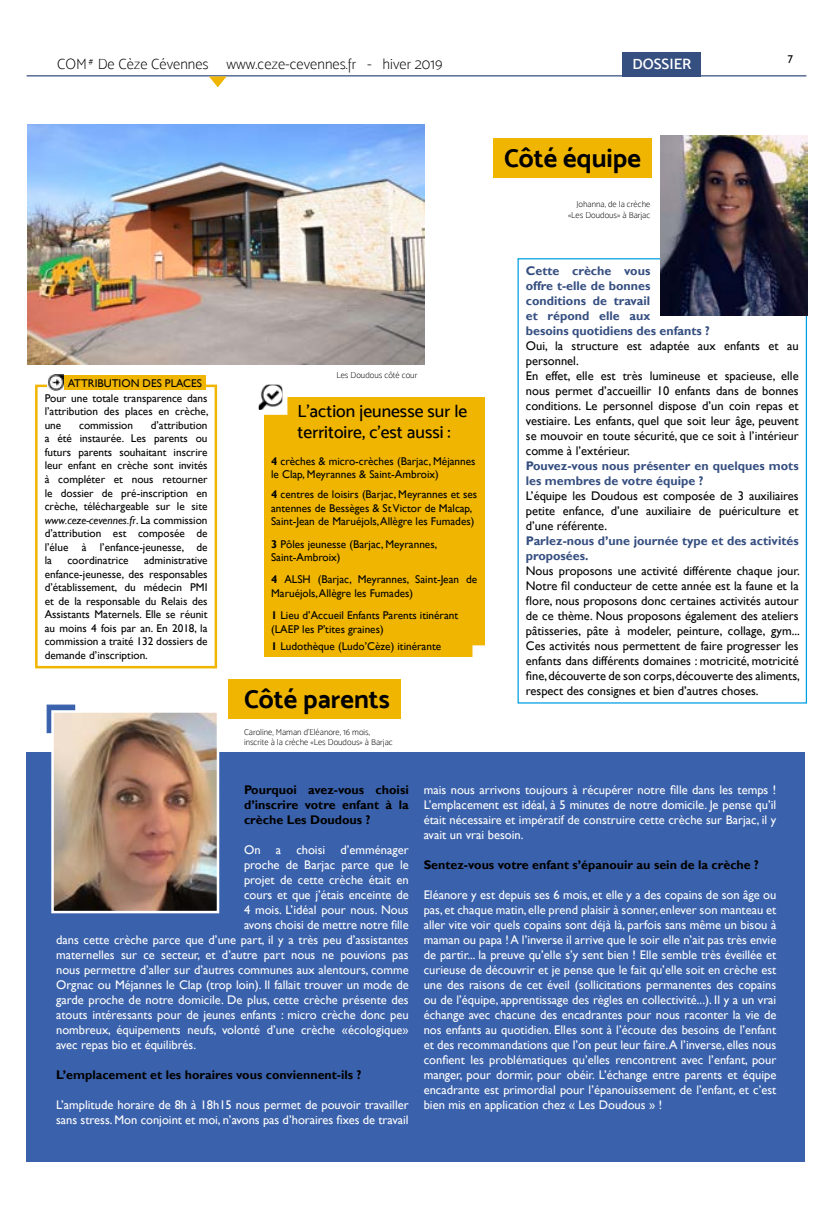
<style>
.page{position:relative;width:833px;height:1205px;background:#fff}
.page>*{position:absolute;margin:0;border:0;box-sizing:border-box;transform-origin:0 0}
.t1{font:26.25px "Mosk Bold 700";color:#000}
.t2{font:17.5px/21px "Mosk Medium 500";color:#000}
.t3{font:15px "Mosk Thin 100";color:#000}
.t4{font:15px "Mosk Semi Bold 600";color:#fff}
.t5{font:12.5px/15px "Gill Sans";color:#fff;text-align:justify}
.t6{font:12.5px/15px "Gill Sans";color:#010202;text-align:justify}
.t7{font:700 12.5px/15px "Gill Sans";color:#364f81}
.t8{font:700 12.5px/15px "Gill Sans";color:#000;text-align:justify}
.t9{font:11.25px/13.5px "Gill Sans";color:#010202}
.t10{font:10px "Minion Pro";color:#000}
.t11{font:8.75px/10.5px "Mosk Thin 100";color:#010202;text-align:right}
.s1{font-style:italic}
.s2{font-weight:700}
</style>
<div class="page">
<hr style="left:27px;top:75px;width:779px;height:1px;background:#364f81">
<div style="left:622px;top:52px;width:79px;height:24px;background:#364f81"></div>
<svg style="left:208px;top:75px;width:20px;height:13px"></svg>
<img style="left:661px;top:135px;width:146px;height:180px">
<div style="left:47px;top:704px;width:28px;height:29px;background:#3a61ab;border:1px solid #3a61ab"></div>
<div style="left:27px;top:752px;width:778px;height:409px;background:#3a61ab"></div>
<img style="left:54px;top:713px;width:162px;height:197px">
<div style="left:51px;top:710px;width:168px;height:203px;border:2px solid #fff"></div>
<div style="left:228px;top:679px;width:173px;height:40px;background:#f0b500"></div>
<div style="left:493px;top:138px;width:158px;height:40px;background:#f0b500"></div>
<img style="left:27px;top:124px;width:397px;height:240px">
<div style="left:35px;top:385px;width:182px;height:283px;border:2px solid #f0b500"></div>
<img style="left:48px;top:375px;width:16px;height:15px">
<div style="left:64px;top:375px;width:141px;height:15px;background:#f0b500"></div>
<div style="left:264px;top:397px;width:220px;height:260px;background:#f0b500"></div>
<img style="left:260px;top:385px;width:21px;height:24px">
<div style="left:254px;top:379px;width:33px;height:36px;border:5px solid #fff"></div>
<div style="left:472px;top:645px;width:24px;height:24px;background:#fff"></div>
<p class="t10" style="left:89px;top:55px;width:6px">#</p>
<p class="t4" style="left:632px;top:55px;width:60px">DOSSIER</p>
<p class="t9" style="left:787px;top:52px;width:7px">7</p>
<p class="t3" style="left:57px;top:55px;width:387px">COM De Cèze Cévennes www.ceze-cevennes.fr - hiver 2019</p>
<h1 class="t1" style="left:504px;top:142px;width:138px">Côté équipe</h1>
<p class="t9" style="left:68px;top:376px;width:136px">ATTRIBUTION DES PLACES</p>
<p class="t9" style="left:45px;top:392px;width:165px;text-align:justify">Pour une totale transparence dans l’attribution des places en crèche, une</p>
<p class="t9" style="left:45px;top:419px;width:164px;text-align:justify;text-indent:106px">d’attribution a été instaurée. Les parents ou futurs parents souhaitant inscrire leur enfant en crèche sont invités à compléter et nous retourner le dossier de pré-inscription en crèche, téléchargeable sur le site <span class="s1">www.ceze-cevennes.fr</span>. La commission d’attribution est composée de l’élue à l’enfance-jeunesse, de la</p>
<p class="t9" style="left:79px;top:419px;width:55px">commission</p>
<p class="t9" style="left:45px;top:554px;width:164px;text-align:justify;text-indent:99px">administrative enfance-jeunesse, des responsables d’établissement, du médecin PMI et de la responsable du Relais des Assistants Maternels. Elle se réunit au moins 4 fois par an. En 2018, la commission a traité 132 dossiers de demande d’inscription.</p>
<p class="t9" style="left:67px;top:554px;width:63px">coordinatrice</p>
<p class="t11" style="left:336px;top:369px;width:82px">Les Doudous côté cour</p>
<h2 class="t2" style="left:297px;top:400px;width:171px">L’action jeunesse sur le territoire, c’est aussi :</h2>
<p class="t9" style="left:271px;top:454px;width:206px"><span class="s2">4</span> crèches &amp; micro-crèches (Barjac, Méjannes le Clap, Meyrannes &amp; Saint-Ambroix)</p>
<p class="t9" style="left:271px;top:488px;width:208px"><span class="s2">4</span> centres de loisirs (Barjac, Meyrannes et ses antennes de Bessèges &amp; St Victor de Malcap,<br>Saint-Jean de Maruéjols, Allègre les Fumades)</p>
<p class="t9" style="left:271px;top:537px;width:167px"><span class="s2">3</span> Pôles jeunesse (Barjac, Meyrannes,<br>Saint-Ambroix)</p>
<p class="t9" style="left:271px;top:573px;width:208px"><span class="s2">4</span> ALSH (Barjac, Meyrannes, Saint-Jean de<br>Maruéjols, Allègre les Fumades)</p>
<p class="t9" style="left:271px;top:609px;width:189px"><span class="s2">1</span> Lieu d’Accueil Enfants Parents itinérant (LAEP les P’tites graines)</p>
<p class="t9" style="left:271px;top:640px;width:172px"><span class="s2">1</span> Ludothèque (Ludo’Cèze) itinérante</p>
<h1 class="t1" style="left:244px;top:683px;width:147px">Côté parents</h1>
<p class="t11" style="left:568px;top:199px;width:84px">Johanna, de la crèche «Les Doudous» à Barjac</p>
<p class="t7" style="left:526px;top:264px;width:186px">Cette crèche vous<br>offre t-elle de bonnes conditions de travail<br>et répond elle aux<br>besoins quotidiens des enfants ?</p>
<p class="t6" style="left:526px;top:339px;width:274px;text-align:left">Oui, la structure est adaptée aux enfants et au personnel.<br>En effet, elle est très lumineuse et spacieuse, elle nous permet d’accueillir 10 enfants dans de bonnes conditions. Le personnel dispose d’un coin repas et vestiaire. Les enfants, quel que soit leur âge, peuvent se mouvoir en toute sécurité, que ce soit à l’intérieur comme à l’extérieur.</p>
<p class="t7" style="left:526px;top:459px;width:274px">Pouvez-vous nous présenter en quelques mots les membres de votre équipe ?</p>
<p class="t6" style="left:526px;top:489px;width:274px">L’équipe les Doudous est composée de 3 auxiliaires petite enfance, d’une auxiliaire de puériculture et d’une référente.</p>
<p class="t7" style="left:526px;top:534px;width:274px">Parlez-nous d’une journée type et des activités proposées.</p>
<p class="t6" style="left:526px;top:564px;width:275px">Nous proposons une activité différente chaque jour.<br>Notre fil conducteur de cette année est la faune et la flore, nous proposons donc certaines activités autour de ce thème. Nous proposons également des ateliers pâtisseries, pâte à modeler, peinture, collage, gym...<br>Ces activités nous permettent de faire progresser les enfants dans différents domaines : motricité, motricité fine, découverte de son corps, découverte des aliments, respect des consignes et bien d’autres choses.</p>
<p class="t11" style="left:244px;top:726px;width:150px;text-align:left">Caroline, Maman d’Eléanore, 16 mois, inscrite à la crèche «Les Doudous» à Barjac</p>
<p class="t8" style="left:244px;top:782px;width:166px">Pourquoi avez-vous choisi d’inscrire votre enfant à la crèche Les Doudous ?</p>
<p class="t5" style="left:244px;top:842px;width:166px">On a choisi d’emménager</p>
<p class="t5" style="left:244px;top:857px;width:166px">proche de Barjac parce que le</p>
<p class="t5" style="left:244px;top:872px;width:166px">projet de cette crèche était en</p>
<p class="t5" style="left:244px;top:887px;width:166px">cours et que j’étais enceinte de</p>
<p class="t5" style="left:244px;top:902px;width:166px">4 mois. L’idéal pour nous. Nous</p>
<p class="t5" style="left:244px;top:917px;width:166px">avons choisi de mettre notre fille</p>
<p class="t5" style="left:56px;top:932px;width:354px">dans cette crèche parce que d’une part, il y a très peu d’assistantes</p>
<p class="t5" style="left:56px;top:947px;width:354px">maternelles sur ce secteur, et d’autre part nous ne pouvions pas</p>
<p class="t5" style="left:56px;top:962px;width:354px">nous permettre d’aller sur d’autres communes aux alentours, comme</p>
<p class="t5" style="left:56px;top:977px;width:354px">Orgnac ou Méjannes le Clap (trop loin). Il fallait trouver un mode de</p>
<p class="t5" style="left:56px;top:992px;width:354px">garde proche de notre domicile. De plus, cette crèche présente des</p>
<p class="t5" style="left:56px;top:1007px;width:354px">atouts intéressants pour de jeunes enfants : micro crèche donc peu</p>
<p class="t5" style="left:56px;top:1022px;width:354px">nombreux, équipements neufs, volonté d’une crèche «écologique»</p>
<p class="t5" style="left:56px;top:1037px;width:142px">avec repas bio et équilibrés.</p>
<p class="t8" style="left:56px;top:1067px;width:307px">L’emplacement et les horaires vous conviennent-ils ?</p>
<p class="t5" style="left:56px;top:1097px;width:354px">L’amplitude horaire de 8h à 18h15 nous permet de pouvoir travailler sans stress. Mon conjoint et moi, n’avons pas d’horaires fixes de travail</p>
<p class="t5" style="left:424px;top:782px;width:354px">mais nous arrivons toujours à récupérer notre fille dans les temps !<br>L’emplacement est idéal, à 5 minutes de notre domicile. Je pense qu’il était nécessaire et impératif de construire cette crèche sur Barjac, il y avait un vrai besoin.</p>
<p class="t8" style="left:424px;top:857px;width:337px">Sentez-vous votre enfant s’épanouir au sein de la crèche ?</p>
<p class="t5" style="left:424px;top:887px;width:354px">Eléanore y est depuis ses 6 mois, et elle y a des copains de son âge ou pas, et chaque matin, elle prend plaisir à sonner, enlever son manteau et aller vite voir quels copains sont déjà là, parfois sans même un bisou à maman ou papa ! A l’inverse il arrive que le soir elle n’ait pas très envie de partir... la preuve qu’elle s’y sent bien ! Elle semble très éveillée et curieuse de découvrir et je pense que le fait qu’elle soit en crèche est une des raisons de cet éveil (sollicitations permanentes des copains ou de l’équipe, apprentissage des règles en collectivité...). Il y a un vrai échange avec chacune des encadrantes pour nous raconter la vie de nos enfants au quotidien. Elles sont à l’écoute des besoins de l’enfant et des recommandations que l’on peut leur faire.A l’inverse, elles nous confient les problématiques qu’elles rencontrent avec l’enfant, pour manger, pour dormir, pour obéir. L’échange entre parents et équipe encadrante est primordial pour l’épanouissement de l’enfant, et c’est bien mis en application chez « Les Doudous » !</p>
</div>
